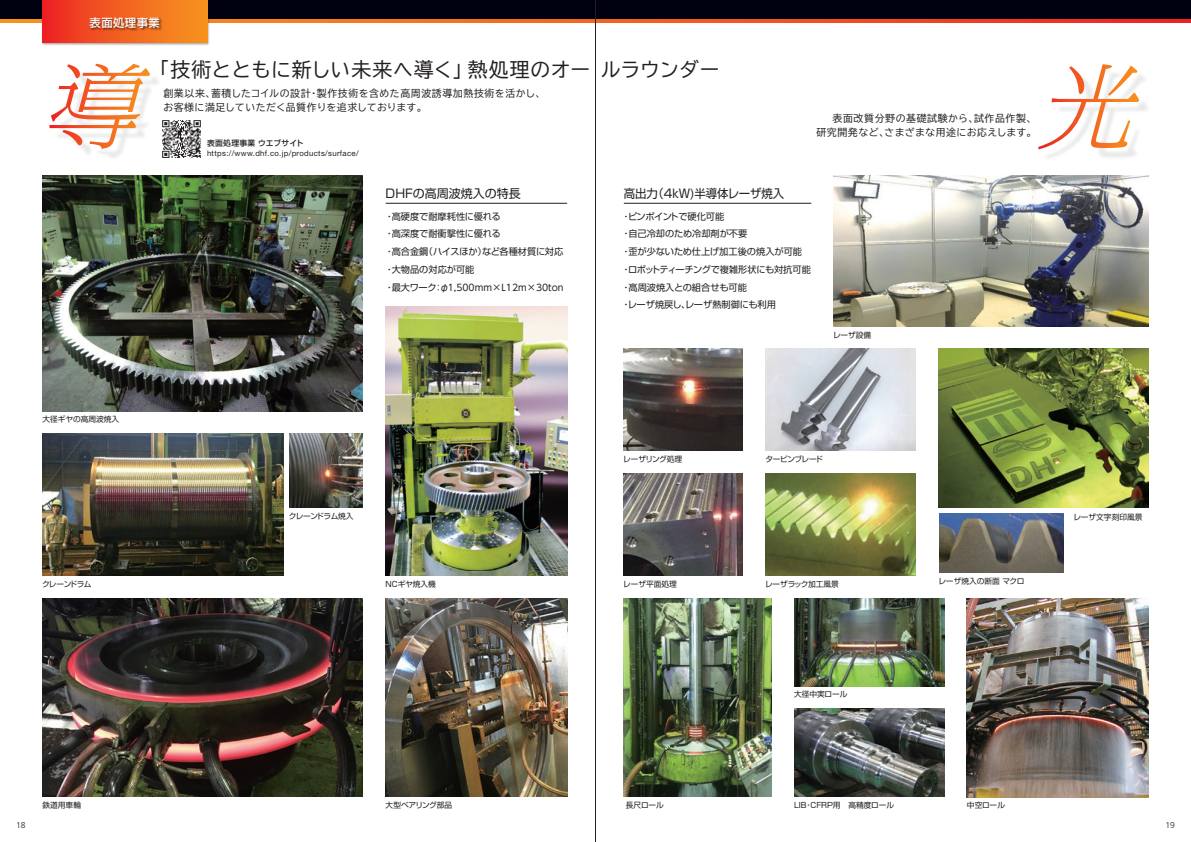
<style>
.page{position:relative;width:1191px;height:842px;background:#fff}
.page>*{position:absolute;margin:0;border:0;box-sizing:border-box;transform-origin:0 0}
.t1{font:19.8px "TBUD Go Std";letter-spacing:.02em;color:#231f20}
.t2{font:12px "Shin Go Pro";color:#231f20;scale:.95 1}
.t3{font:12px "Shin Go Pro";color:#231f20}
.t4{font:500 11.3px "Shin Go Pro";letter-spacing:.04em;color:#fff}
.t5{font:9.9px/14.2px "TBUD Go Std";letter-spacing:.05em;color:#231f20}
.t6{font:9.2px/17.7px "Shin Go Pro";letter-spacing:-.01em;color:#231f20}
.t7{font:9.2px "UD Shin Go Pro";color:#231f20}
.t8{font:300 8.5px "Frutiger LT Std";color:#231f20}
.t9{font:7.8px "Helvetica Neue LT Std";letter-spacing:.04em;color:#231f20}
.t10{font:500 7.8px "Shin Go Pro";letter-spacing:.035em;color:#231f20}
.t11{font:7.7px "Shin Go Pro";letter-spacing:-.01em;color:#231f20}
.t12{font:7.7px "Shin Go Pro";letter-spacing:-.035em;color:#231f20}
.t13{font:7.7px "Shin Go Pro";letter-spacing:-.05em;color:#231f20}
.t14{font:7.7px "Shin Go Pro";letter-spacing:-.055em;color:#231f20}
.t15{font:7.7px "Shin Go Pro";letter-spacing:-.04em;color:#231f20}
.t16{font:7.7px "Shin Go Pro";letter-spacing:-.065em;color:#231f20}
.s1{font-family:"Shin Go Pro"}
</style>
<div class="page">
<img style="left:833px;top:176px;width:315px;height:150px">
<img style="left:386px;top:306px;width:181px;height:269px">
<img style="left:624px;top:598px;width:147px;height:199px">
<img style="left:386px;top:598px;width:181px;height:199px">
<img style="left:938px;top:349px;width:210px;height:158px">
<img style="left:967px;top:598px;width:181px;height:199px">
<img style="left:43px;top:176px;width:320px;height:235px">
<img style="left:43px;top:598px;width:320px;height:199px">
<img style="left:43px;top:434px;width:240px;height:141px">
<img style="left:289px;top:434px;width:74px;height:73px">
<img style="left:624px;top:349px;width:119px;height:102px">
<img style="left:624px;top:473px;width:119px;height:102px">
<img style="left:765px;top:349px;width:151px;height:102px">
<img style="left:765px;top:473px;width:151px;height:102px">
<img style="left:794px;top:598px;width:150px;height:88px">
<img style="left:794px;top:709px;width:150px;height:88px">
<img style="left:939px;top:513px;width:124px;height:60px">
<hr style="left:386px;top:203px;width:181px;height:1px;background:#231f20">
<hr style="left:624px;top:203px;width:187px;height:1px;background:#231f20">
<div style="left:0;top:0;width:1191px;height:20px;background:#000110"></div>
<svg style="left:0;top:20px;width:1191px;height:3px;background:#f15a21"></svg>
<img style="left:41px;top:0;width:170px;height:45px">
<div style="left:43px;top:0;width:164px;height:43px;background:linear-gradient(to right,#ee2723,#f7981f)"></div>
<img style="left:88px;top:16px;width:76px;height:17px">
<img style="left:42px;top:77px;width:128px;height:99px">
<svg style="left:49px;top:64px;width:101px;height:85px"></svg>
<img style="left:1035px;top:75px;width:114px;height:101px">
<svg style="left:1038px;top:64px;width:101px;height:85px"></svg>
<img style="left:159px;top:116px;width:42px;height:46px">
<hr style="left:595px;top:0;width:1px;height:842px;background:#231f20">
<p class="t4" style="left:90px;top:14px;width:72px">表面処理事業</p>
<h1 class="t1" style="left:150px;top:53px;width:571px">「技術とともに新しい未来へ導く」熱処理のオールラウンダー</h1>
<p class="t5" style="left:163px;top:86px;width:383px">創業以来、蓄積したコイルの設計・製作技術を含めた高周波誘導加熱技術を活かし、お客様に満足していただく品質作りを追求しております。</p>
<p class="t10" style="left:207px;top:137px;width:98px">表面処理事業 ウエブサイト</p>
<p class="t9" style="left:207px;top:149px;width:153px">https://www.dhf.co.jp/products/surface/</p>
<p class="t5" style="left:816px;top:111px;width:222px;text-align:right">表面改質分野の基礎試験から、試作品作製、<br>研究開発など、さまざまな用途にお応えします。</p>
<p class="t11" style="left:43px;top:413px;width:78px">大径ギヤの高周波焼入</p>
<h2 class="t3" style="left:386px;top:183px;width:137px">DHFの高周波焼入の特長</h2>
<p class="t6" style="left:385px;top:206px;width:180px">・高硬度で耐摩耗性に優れる<br>・高深度で耐衝撃性に優れる<br>・高合金鋼（ハイスほか）など各種材質に対応・大物品の対応が可能</p>
<p class="t7" style="left:385px;top:280px;width:180px"><span class="s1">・最大ワーク：φ</span>1,500mm×Ｌ12ｍ×30ton</p>
<p class="t13" style="left:289px;top:509px;width:66px">クレーンドラム焼入</p>
<h2 class="t2" style="left:624px;top:183px;width:170px">高出力（4kW)半導体レーザ焼入</h2>
<p class="t6" style="left:621px;top:206px;width:191px">・ピンポイントで硬化可能<br>・自己冷却のため冷却剤が不要<br>・歪が少ないため仕上げ加工後の焼入が可能・ロボットティーチングで複雑形状にも対抗可能・高周波焼入との組合せも可能<br>・レーザ焼戻し、レーザ熱制御にも利用</p>
<p class="t11" style="left:833px;top:328px;width:40px">レーザ設備</p>
<p class="t15" style="left:623px;top:453px;width:60px">レーザリング処理</p>
<p class="t14" style="left:765px;top:453px;width:59px">タービンブレード</p>
<p class="t16" style="left:42px;top:577px;width:51px">クレーンドラム</p>
<p class="t11" style="left:386px;top:578px;width:52px">NCギヤ焼入機</p>
<p class="t11" style="left:623px;top:578px;width:55px">レーザ平面処理</p>
<p class="t12" style="left:765px;top:578px;width:75px">レーザラック加工風景</p>
<p class="t11" style="left:43px;top:799px;width:40px">鉄道用車輪</p>
<p class="t11" style="left:794px;top:688px;width:55px">大径中実ロール</p>
<p class="t11" style="left:386px;top:799px;width:68px">大型ベアリング部品</p>
<p class="t11" style="left:626px;top:799px;width:40px">長尺ロール</p>
<p class="t11" style="left:794px;top:799px;width:102px">LIB・CFRP用　高精度ロール</p>
<p class="t11" style="left:938px;top:575px;width:87px">レーザ焼入の断面 マクロ</p>
<p class="t11" style="left:967px;top:799px;width:40px">中空ロール</p>
<p class="t11" style="left:1073px;top:510px;width:71px">レーザ文字刻印風景</p>
<p class="t8" style="left:16px;top:820px;width:11px">18</p>
<p class="t8" style="left:1165px;top:820px;width:11px">19</p>
</div>
